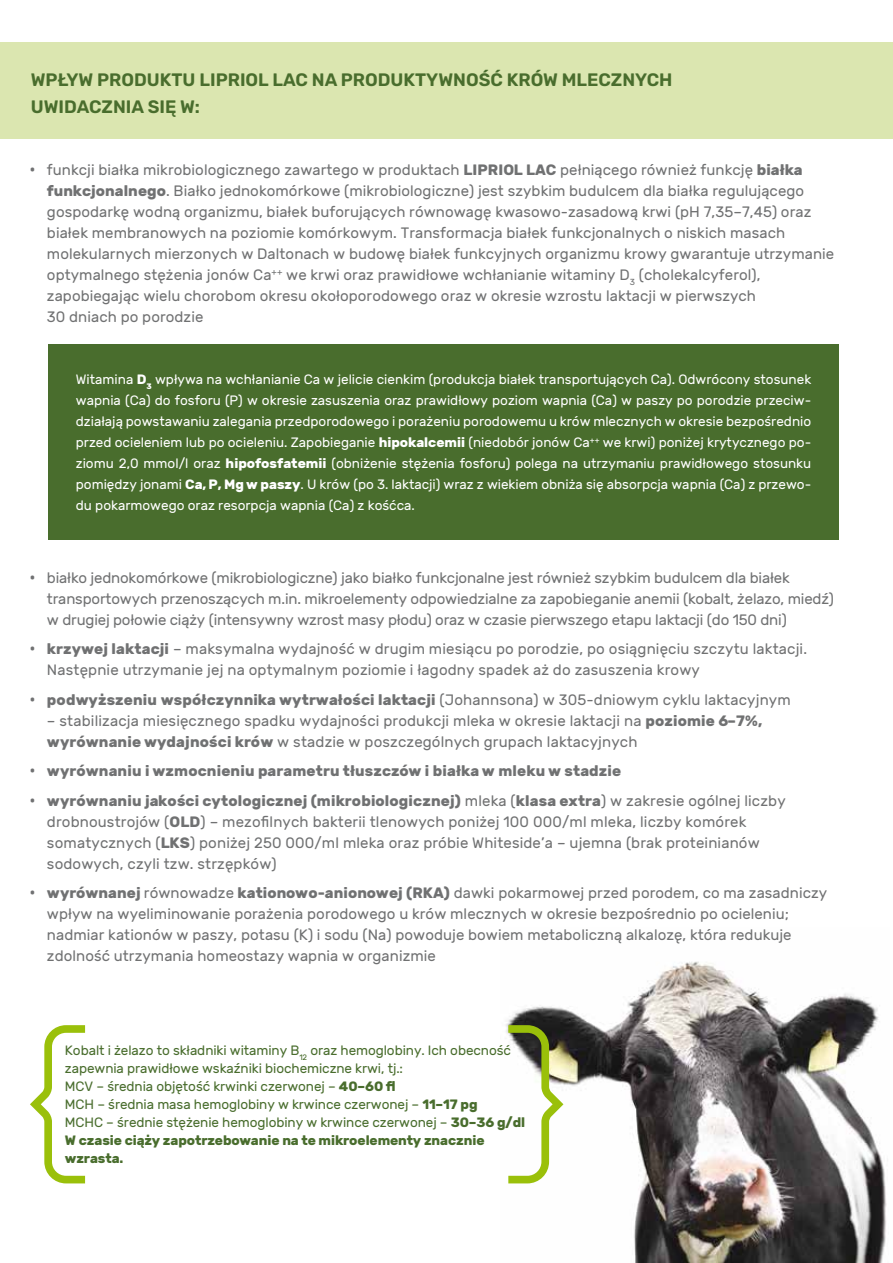
<style>
.page{position:relative;width:893px;height:1263px;background:#fff}
.page>*{position:absolute;margin:0;border:0;box-sizing:border-box;transform-origin:0 0}
.t1{font:600 18px/27px "Rubik";color:#496d2d}
.t2{font:15px/21px "Rubik";letter-spacing:.005em;color:#707172}
.t3{font:700 15px "Rubik";letter-spacing:.01em;color:#707172}
.t4{font:13.5px/21px "Rubik";color:#fff;text-align:justify}
.t5{font:13.5px/18px "Rubik";letter-spacing:-.005em;color:#496d2d}
.s1{font-family:"Roboto";font-weight:700}
.s2{font-weight:700}
.s3{font-family:"Roboto"}
.s4{font-weight:400}
</style>
<div class="page">
<img style="left:506px;top:961px;width:381px;height:302px">
<div style="left:48px;top:345px;width:791px;height:195px;background:#496d2d"></div>
<div style="left:0;top:43px;width:893px;height:96px;background:#dbe6b0"></div>
<svg style="left:30px;top:1025px;width:55px;height:158px"></svg>
<svg style="left:508px;top:1025px;width:55px;height:158px"></svg>
<p class="t1" style="left:31px;top:67px;width:643px">WPŁYW PRODUKTU LIPRIOL LAC NA PRODUKTYWNOŚĆ KRÓW MLECZNYCH<br>UWIDACZNIA SIĘ W:</p>
<p class="t2" style="left:47px;top:160px;width:789px;text-indent:-17px"><span class="s1">•</span> funkcji białka mikrobiologicznego zawartego w produktach <span class="s2">LIPRIOL LAC</span> pełniącego również funkcję <span class="s2">białka funkcjonalnego</span>. Białko jednokomórkowe (mikrobiologiczne) jest szybkim budulcem dla białka regulującego gospodarkę wodną organizmu, białek buforujących równowagę kwasowo-zasadową krwi (pH 7,35–7,45) oraz białek membranowych na poziomie komórkowym. Transformacja białek funkcjonalnych o niskich masach molekularnych mierzonych w Daltonach w budowę białek funkcyjnych organizmu krowy gwarantuje utrzymanie optymalnego stężenia jonów Ca<sup>++</sup> we krwi oraz prawidłowe wchłanianie witaminy D<sub>3</sub> (cholekalcyferol), zapobiegając wielu chorobom okresu okołoporodowego oraz w okresie wzrostu laktacji w pierwszych<br>30 dniach po porodzie</p>
<p class="t4" style="left:76px;top:370px;width:737px">Witamina <span class="s2">D</span><sub>3</sub> wpływa na wchłanianie Ca w jelicie cienkim (produkcja białek transportujących Ca). Odwrócony stosunek wapnia (Ca) do fosforu (P) w okresie zasuszenia oraz prawidłowy poziom wapnia (Ca) w paszy po porodzie przeciw&shy;działają powstawaniu zalegania przedporodowego i porażeniu porodowemu u krów mlecznych w okresie bezpośrednio przed ocieleniem lub po ocieleniu. Zapobieganie <span class="s2">hipokalcemii</span> (niedobór jonów Ca<sup>++</sup> we krwi) poniżej krytycznego po&shy;ziomu 2,0 mmol/l oraz <span class="s2">hipofosfatemii</span> (obniżenie stężenia fosforu) polega na utrzymaniu prawidłowego stosunku pomiędzy jonami <span class="s2">Ca, P, Mg w paszy</span>. U krów (po 3. laktacji) wraz z wiekiem obniża się absorpcja wapnia (Ca) z przewo&shy;du pokarmowego oraz resorpcja wapnia (Ca) z kośćca.</p>
<p class="t2" style="left:47px;top:567px;width:788px;text-indent:-17px"><span class="s1">•</span> białko jednokomórkowe (mikrobiologiczne) jako białko funkcjonalne jest również szybkim budulcem dla białek transportowych przenoszących m.in. mikroelementy odpowiedzialne za zapobieganie anemii (kobalt, żelazo, miedź) w drugiej połowie ciąży (intensywny wzrost masy płodu) oraz w czasie pierwszego etapu laktacji (do 150 dni)</p>
<p class="t2" style="left:47px;top:639px;width:762px;text-indent:-17px"><span class="s1">•</span> <span class="s2">krzywej laktacji</span> – maksymalna wydajność w drugim miesiącu po porodzie, po osiągnięciu szczytu laktacji.<br>Następnie utrzymanie jej na optymalnym poziomie i łagodny spadek aż do zasuszenia krowy</p>
<p class="t3" style="left:30px;top:690px;width:762px"><span class="s3">•</span> podwyższeniu współczynnika wytrwałości laktacji <span class="s4">(Johannsona) w 305-dniowym cyklu laktacyjnym</span></p>
<p class="t2" style="left:47px;top:710px;width:717px">– stabilizacja miesięcznego spadku wydajności produkcji mleka w okresie laktacji na <span class="s2">poziomie 6–7%, wyrównanie wydajności krów</span> w stadzie w poszczególnych grupach laktacyjnych</p>
<p class="t3" style="left:30px;top:762px;width:593px"><span class="s3">•</span> wyrównaniu i wzmocnieniu parametru tłuszczów i białka w mleku w stadzie</p>
<p class="t2" style="left:47px;top:790px;width:740px;text-indent:-17px"><span class="s1">•</span> <span class="s2">wyrównaniu jakości cytologicznej (mikrobiologicznej)</span> mleka (<span class="s2">klasa extra</span>) w zakresie ogólnej liczby drobnoustrojów (<span class="s2">OLD</span>) – mezofilnych bakterii tlenowych poniżej 100 000/ml mleka, liczby komórek somatycznych (<span class="s2">LKS</span>) poniżej 250 000/ml mleka oraz próbie Whiteside’a – ujemna (brak proteinianów sodowych, czyli tzw. strzępków)</p>
<p class="t2" style="left:47px;top:883px;width:782px;text-indent:-17px"><span class="s1">•</span> <span class="s2">wyrównanej</span> równowadze <span class="s2">kationowo-anionowej (RKA)</span> dawki pokarmowej przed porodem, co ma zasadniczy wpływ na wyeliminowanie porażenia porodowego u krów mlecznych w okresie bezpośrednio po ocieleniu; nadmiar kationów w paszy, potasu (K) i sodu (Na) powoduje bowiem metaboliczną alkalozę, która redukuje zdolność utrzymania homeostazy wapnia w organizmie</p>
<p class="t5" style="left:65px;top:1042px;width:462px">Kobalt i żelazo to składniki witaminy B<sub>12</sub> oraz hemoglobiny. Ich obecność zapewnia prawidłowe wskaźniki biochemiczne krwi, tj.:<br>MCV – średnia objętość krwinki czerwonej – <span class="s2">40–60 fl<br></span>MCH – średnia masa hemoglobiny w krwince czerwonej – <span class="s2">11–17 pg<br></span>MCHC – średnie stężenie hemoglobiny w krwince czerwonej – <span class="s2">30–36 g/dl W czasie ciąży zapotrzebowanie na te mikroelementy znacznie wzrasta.</span></p>
</div>
